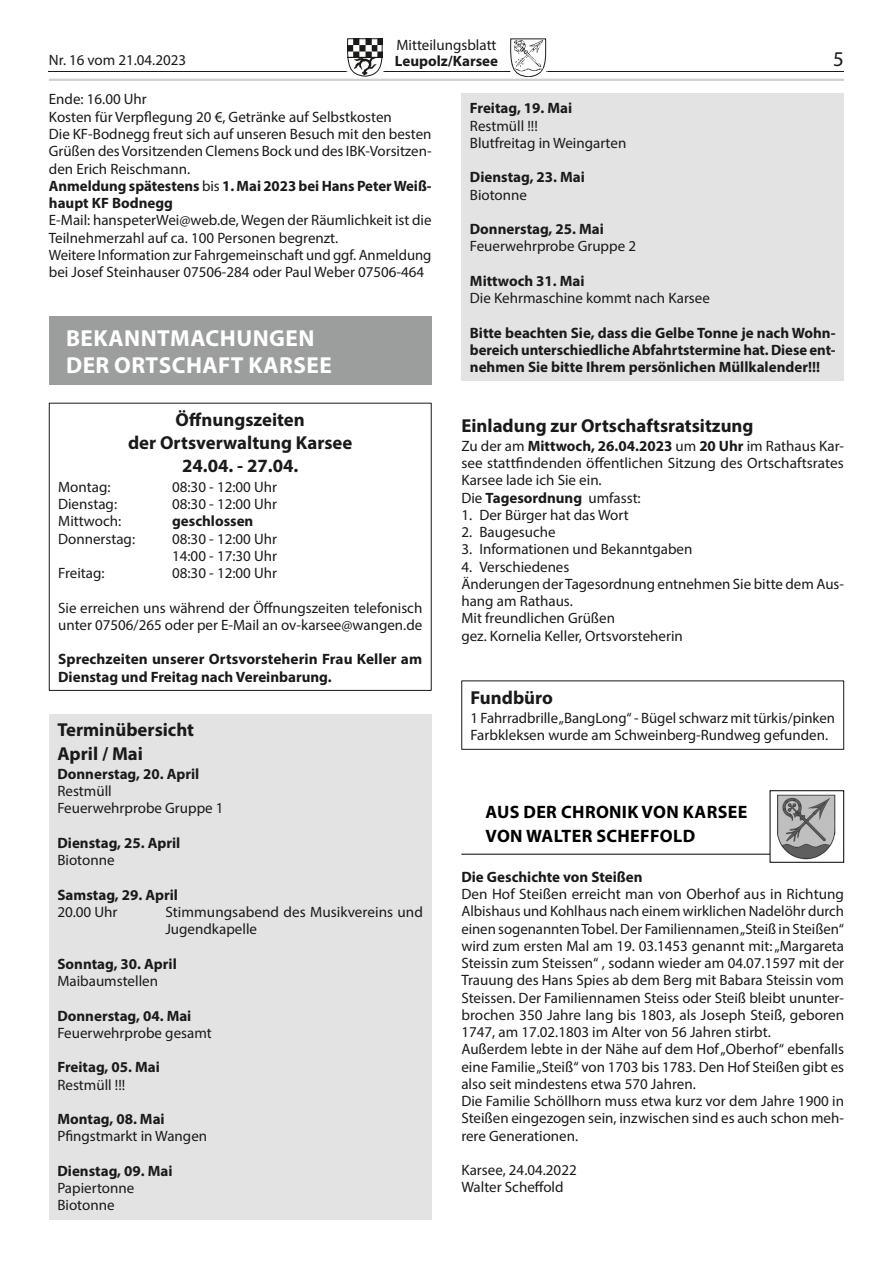
<style>
.page{position:relative;width:893px;height:1263px;background:#fff}
.page>*{position:absolute;margin:0;border:0;box-sizing:border-box;transform-origin:0 0}
.t1{font:700 23.25px/27px "Myriad Pro";letter-spacing:.02em;color:#fff}
.t2{font:21px "Myriad Pro";color:#1a1a18}
.t3{font:700 18.75px/23.1px "Myriad Pro";color:#1a1a18;text-align:center}
.t4{font:700 18px/24px "Myriad Pro";letter-spacing:.02em;color:#000}
.t5{font:15px/17.2px "Myriad Pro";color:#1a1a18}
.t6{font:700 15px/17.2px "Myriad Pro";color:#1a1a18}
.s1{font-weight:700}
</style>
<div class="page">
<hr style="left:49px;top:71px;width:795px;height:1px;background:#1a1a18">
<svg style="left:347px;top:38px;width:36px;height:39px"></svg>
<svg style="left:510px;top:38px;width:36px;height:39px"></svg>
<img style="left:514px;top:40px;width:29px;height:32px">
<hr style="left:49px;top:79px;width:795px;height:2px;background:#cfd0d0">
<div style="left:49px;top:317px;width:383px;height:68px;background:#9c9d9d"></div>
<div style="left:49px;top:403px;width:383px;height:288px;border:1px solid #1a1a18"></div>
<div style="left:49px;top:714px;width:383px;height:505px;background:#e3e3e3"></div>
<div style="left:461px;top:94px;width:383px;height:287px;background:#e3e3e3"></div>
<div style="left:461px;top:680px;width:383px;height:70px;border:1px solid #1a1a18"></div>
<hr style="left:461px;top:854px;width:383px;height:1px;background:#000">
<div style="left:770px;top:791px;width:74px;height:71px;background:#fff"></div>
<div style="left:770px;top:790px;width:74px;height:73px;border:1px solid #000"></div>
<img style="left:777px;top:794px;width:59px;height:66px">
<p class="t5" style="left:396px;top:36px;width:102px">Mitteilungsblatt</p>
<p class="t5" style="left:49px;top:51px;width:139px">Nr. 16 vom 21.04.2023</p>
<p class="t6" style="left:395px;top:52px;width:105px">Leupolz/Karsee</p>
<h2 class="t2" style="left:833px;top:46px;width:12px">5</h2>
<p class="t5" style="left:49px;top:91px;width:384px">Ende: 16.00 Uhr<br>Kosten für Verpflegung 20 €, Getränke auf Selbstkosten<br>Die KF-Bodnegg freut sich auf unseren Besuch mit den besten Grüßen des Vorsitzenden Clemens Bock und des IBK-Vorsitzen&shy;den Erich Reischmann.<br><span class="s1">Anmeldung spätestens</span> bis <span class="s1">1. Mai 2023 bei Hans Peter Weiß&shy;haupt KF Bodnegg</span></p>
<p class="t5" style="left:49px;top:211px;width:384px">E-Mail: hanspeterWei@web.de, Wegen der Räumlichkeit ist die Teilnehmerzahl auf ca. 100 Personen begrenzt.<br>Weitere Information zur Fahrgemeinschaft und ggf. Anmeldung bei Josef Steinhauser 07506-284 oder Paul Weber 07506-464</p>
<p class="t6" style="left:470px;top:99px;width:104px">Freitag, 19. Mai</p>
<p class="t5" style="left:470px;top:117px;width:158px">Restmüll !!!<br>Blutfreitag in Weingarten</p>
<p class="t6" style="left:470px;top:168px;width:117px">Dienstag, 23. Mai</p>
<p class="t5" style="left:470px;top:186px;width:59px">Biotonne</p>
<p class="t6" style="left:470px;top:220px;width:136px">Donnerstag, 25. Mai</p>
<p class="t5" style="left:470px;top:238px;width:168px">Feuerwehrprobe Gruppe 2</p>
<p class="t6" style="left:470px;top:272px;width:116px">Mittwoch 31. Mai</p>
<p class="t5" style="left:470px;top:289px;width:242px">Die Kehrmaschine kommt nach Karsee</p>
<p class="t6" style="left:470px;top:324px;width:367px;text-align:justify">Bitte beachten Sie, dass die Gelbe Tonne je nach Wohn&shy;bereich unterschiedliche Abfahrtstermine hat. Diese ent&shy;nehmen Sie bitte Ihrem persönlichen Müllkalender!!!</p>
<h1 class="t1" style="left:66px;top:324px;width:267px">BEKANNTMACHUNGEN<br>DER ORTSCHAFT KARSEE</h1>
<p class="t3" style="left:128px;top:408px;width:226px">Öffnungszeiten<br>der Ortsverwaltung Karsee<br>24.04. - 27.04.</p>
<p class="t5" style="left:58px;top:478px;width:54px">Montag:</p>
<p class="t5" style="left:172px;top:478px;width:106px">08:30 - 12:00 Uhr</p>
<p class="t5" style="left:58px;top:495px;width:60px">Dienstag:</p>
<p class="t5" style="left:172px;top:495px;width:106px">08:30 - 12:00 Uhr</p>
<p class="t5" style="left:58px;top:512px;width:65px">Mittwoch:</p>
<p class="t6" style="left:172px;top:512px;width:83px">geschlossen</p>
<p class="t5" style="left:58px;top:530px;width:78px">Donnerstag:</p>
<p class="t5" style="left:172px;top:530px;width:106px">08:30 - 12:00 Uhr<br>14:00 - 17:30 Uhr</p>
<p class="t5" style="left:58px;top:564px;width:48px">Freitag:</p>
<p class="t5" style="left:172px;top:564px;width:106px">08:30 - 12:00 Uhr</p>
<p class="t5" style="left:58px;top:599px;width:366px">Sie erreichen uns während der Öffnungszeiten telefonisch unter 07506/265 oder per E-Mail an ov-karsee@wangen.de</p>
<p class="t6" style="left:58px;top:650px;width:366px">Sprechzeiten unserer Ortsvorsteherin Frau Keller am<br>Dienstag und Freitag nach Vereinbarung.</p>
<p class="t3" style="left:57px;top:718px;width:138px;text-align:left">Terminübersicht<br>April / Mai</p>
<p class="t6" style="left:57px;top:765px;width:143px">Donnerstag, 20. April</p>
<p class="t5" style="left:57px;top:782px;width:168px">Restmüll<br>Feuerwehrprobe Gruppe 1</p>
<p class="t6" style="left:57px;top:834px;width:124px">Dienstag, 25. April</p>
<p class="t5" style="left:57px;top:851px;width:59px">Biotonne</p>
<p class="t6" style="left:57px;top:885px;width:122px">Samstag, 29. April</p>
<p class="t5" style="left:57px;top:903px;width:62px">20.00 Uhr</p>
<p class="t5" style="left:165px;top:903px;width:259px">Stimmungsabend des Musikvereins und<br>Jugendkapelle</p>
<p class="t6" style="left:57px;top:954px;width:121px">Sonntag, 30. April</p>
<p class="t5" style="left:57px;top:972px;width:102px">Maibaumstellen</p>
<p class="t6" style="left:57px;top:1006px;width:136px">Donnerstag, 04. Mai</p>
<p class="t5" style="left:57px;top:1024px;width:156px">Feuerwehrprobe gesamt</p>
<p class="t6" style="left:57px;top:1058px;width:104px">Freitag, 05. Mai</p>
<p class="t5" style="left:57px;top:1075px;width:69px">Restmüll !!!</p>
<p class="t6" style="left:57px;top:1110px;width:109px">Montag, 08. Mai</p>
<p class="t5" style="left:57px;top:1127px;width:151px">Pfingstmarkt in Wangen</p>
<p class="t6" style="left:57px;top:1161px;width:117px">Dienstag, 09. Mai</p>
<p class="t5" style="left:57px;top:1179px;width:78px">Papiertonne<br>Biotonne</p>
<p class="t3" style="left:461px;top:413px;width:294px">Einladung zur Ortschaftsratsitzung</p>
<p class="t5" style="left:461px;top:437px;width:384px">Zu der am <span class="s1">Mittwoch, 26.04.2023</span> um <span class="s1">20 Uhr</span> im Rathaus Kar&shy;see stattfindenden öffentlichen Sitzung des Ortschaftsrates Karsee lade ich Sie ein.<br>Die <span class="s1">Tagesordnung</span> umfasst:</p>
<p class="t5" style="left:461px;top:506px;width:169px">1. Der Bürger hat das Wort</p>
<p class="t5" style="left:461px;top:523px;width:96px">2. Baugesuche</p>
<p class="t5" style="left:461px;top:540px;width:233px">3. Informationen und Bekanntgaben</p>
<p class="t5" style="left:461px;top:558px;width:384px">4. Verschiedenes<br>Änderungen der Tagesordnung entnehmen Sie bitte dem Aus&shy;hang am Rathaus.<br>Mit freundlichen Grüßen<br>gez. Kornelia Keller, Ortsvorsteherin</p>
<p class="t3" style="left:471px;top:685px;width:84px">Fundbüro</p>
<p class="t5" style="left:471px;top:709px;width:366px">1 Fahrradbrille „BangLong“ - Bügel schwarz mit türkis/pinken<br>Farbkleksen wurde am Schweinberg-Rundweg gefunden.</p>
<p class="t4" style="left:486px;top:799px;width:263px">AUS DER CHRONIK VON KARSEE<br>VON WALTER SCHEFFOLD</p>
<p class="t6" style="left:461px;top:868px;width:183px">Die Geschichte von Steißen</p>
<p class="t5" style="left:461px;top:885px;width:384px">Den Hof Steißen erreicht man von Oberhof aus in Richtung Albishaus und Kohlhaus nach einem wirklichen Nadelöhr durch einen sogenannten Tobel. Der Familiennamen „Steiß in Steißen“ wird zum ersten Mal am 19. 03.1453 genannt mit: „Margareta Steissin zum Steissen“ , sodann wieder am 04.07.1597 mit der Trauung des Hans Spies ab dem Berg mit Babara Steissin vom Steissen. Der Familiennamen Steiss oder Steiß bleibt ununter&shy;brochen 350 Jahre lang bis 1803, als Joseph Steiß, geboren 1747, am 17.02.1803 im Alter von 56 Jahren stirbt.<br>Außerdem lebte in der Nähe auf dem Hof „Oberhof“ ebenfalls eine Familie „Steiß“ von 1703 bis 1783. Den Hof Steißen gibt es also seit mindestens etwa 570 Jahren.<br>Die Familie Schöllhorn muss etwa kurz vor dem Jahre 1900 in Steißen eingezogen sein, inzwischen sind es auch schon meh&shy;rere Generationen.</p>
<p class="t5" style="left:461px;top:1161px;width:117px">Karsee, 24.04.2022<br>Walter Scheffold</p>
</div>
